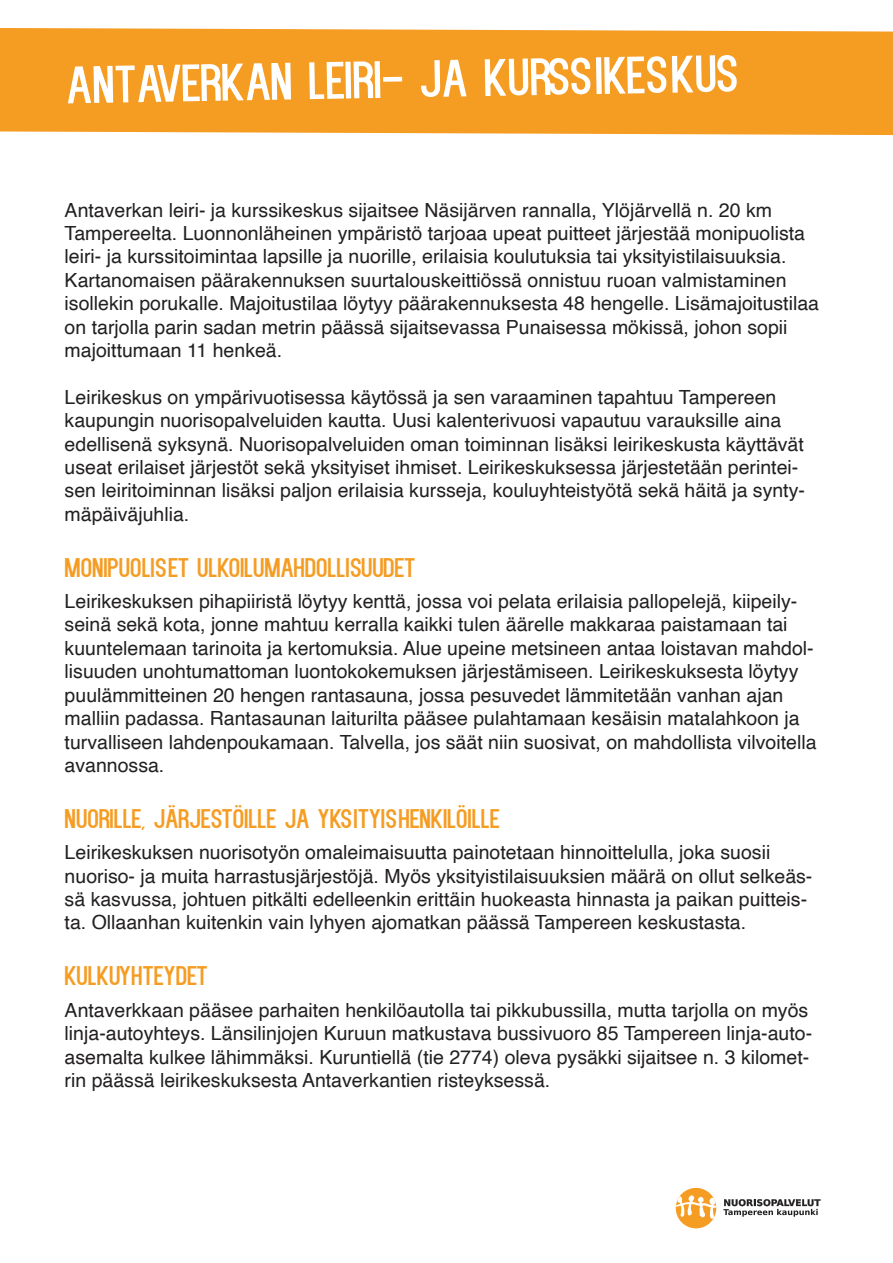
<style>
.page{position:relative;width:893px;height:1263px;background:#fff}
.page>*{position:absolute;margin:0;border:0;box-sizing:border-box;transform-origin:0 0}
.t1{font:52.5px "Kenzo";color:#fff}
.t2{font:27px "Kenzo";color:#f59c22}
.t3{font:19.5px/23.4px "Helvetica";color:#232021}
</style>
<div class="page">
<div style="left:0;top:28px;width:893px;height:107px;background:#f59c22"></div>
<svg style="left:723px;top:1199px;width:98px;height:18px"></svg>
<div style="left:676px;top:1188px;width:40px;height:40px;background:#f59c22;border-radius:50%"></div>
<svg style="left:676px;top:1195px;width:40px;height:24px"></svg>
<h1 class="t1" style="left:66px;top:55px;width:676px;rotate:-1deg">ANTAVERKAN LEIRI- JA KURSSIKESKUS</h1>
<p class="t3" style="left:65px;top:199px;width:756px">Antaverkan leiri- ja kurssikeskus sijaitsee Näsijärven rannalla, Ylöjärvellä n. 20 km Tampereelta. Luonnonläheinen ympäristö tarjoaa upeat puitteet järjestää monipuolista leiri- ja kurssitoimintaa lapsille ja nuorille, erilaisia koulutuksia tai yksityistilaisuuksia.<br>Kartanomaisen päärakennuksen suurtalouskeittiössä onnistuu ruoan valmistaminen isollekin porukalle. Majoitustilaa löytyy päärakennuksesta 48 hengelle. Lisämajoitustilaa on tarjolla parin sadan metrin päässä sijaitsevassa Punaisessa mökissä, johon sopii majoittumaan 11 henkeä.</p>
<p class="t3" style="left:65px;top:386px;width:742px">Leirikeskus on ympärivuotisessa käytössä ja sen varaaminen tapahtuu Tampereen kaupungin nuorisopalveluiden kautta. Uusi kalenterivuosi vapautuu varauksille aina edellisenä syksynä. Nuorisopalveluiden oman toiminnan lisäksi leirikeskusta käyttävät useat erilaiset järjestöt sekä yksityiset ihmiset. Leirikeskuksessa järjestetään perintei&shy;sen leiritoiminnan lisäksi paljon erilaisia kursseja, kouluyhteistyötä sekä häitä ja synty&shy;mäpäiväjuhlia.</p>
<h2 class="t2" style="left:65px;top:551px;width:352px">MONIPUOLISET ULKOILUMAHDOLLISUUDET</h2>
<p class="t3" style="left:65px;top:590px;width:753px">Leirikeskuksen pihapiiristä löytyy kenttä, jossa voi pelata erilaisia pallopelejä, kiipeily&shy;seinä sekä kota, jonne mahtuu kerralla kaikki tulen äärelle makkaraa paistamaan tai kuuntelemaan tarinoita ja kertomuksia. Alue upeine metsineen antaa loistavan mahdol&shy;lisuuden unohtumattoman luontokokemuksen järjestämiseen. Leirikeskuksesta löytyy puulämmitteinen 20 hengen rantasauna, jossa pesuvedet lämmitetään vanhan ajan malliin padassa. Rantasaunan laiturilta pääsee pulahtamaan kesäisin matalahkoon ja turvalliseen lahdenpoukamaan. Talvella, jos säät niin suosivat, on mahdollista vilvoitella avannossa.</p>
<h2 class="t2" style="left:65px;top:802px;width:437px">NUORILLE, JÄRJESTÖILLE JA YKSITYISHENKILÖILLE</h2>
<p class="t3" style="left:65px;top:841px;width:749px">Leirikeskuksen nuorisotyön omaleimaisuutta painotetaan hinnoittelulla, joka suosii nuoriso- ja muita harrastusjärjestöjä. Myös yksityistilaisuuksien määrä on ollut selkeäs&shy;sä kasvussa, johtuen pitkälti edelleenkin erittäin huokeasta hinnasta ja paikan puitteis&shy;ta. Ollaanhan kuitenkin vain lyhyen ajomatkan päässä Tampereen keskustasta.</p>
<h2 class="t2" style="left:65px;top:960px;width:145px">KULKUYHTEYDET</h2>
<p class="t3" style="left:65px;top:999px;width:749px">Antaverkkaan pääsee parhaiten henkilöautolla tai pikkubussilla, mutta tarjolla on myös linja-autoyhteys. Länsilinjojen Kuruun matkustava bussivuoro 85 Tampereen linja-auto&shy;asemalta kulkee lähimmäksi. Kuruntiellä (tie 2774) oleva pysäkki sijaitsee n. 3 kilomet&shy;rin päässä leirikeskuksesta Antaverkantien risteyksessä.</p>
</div>
